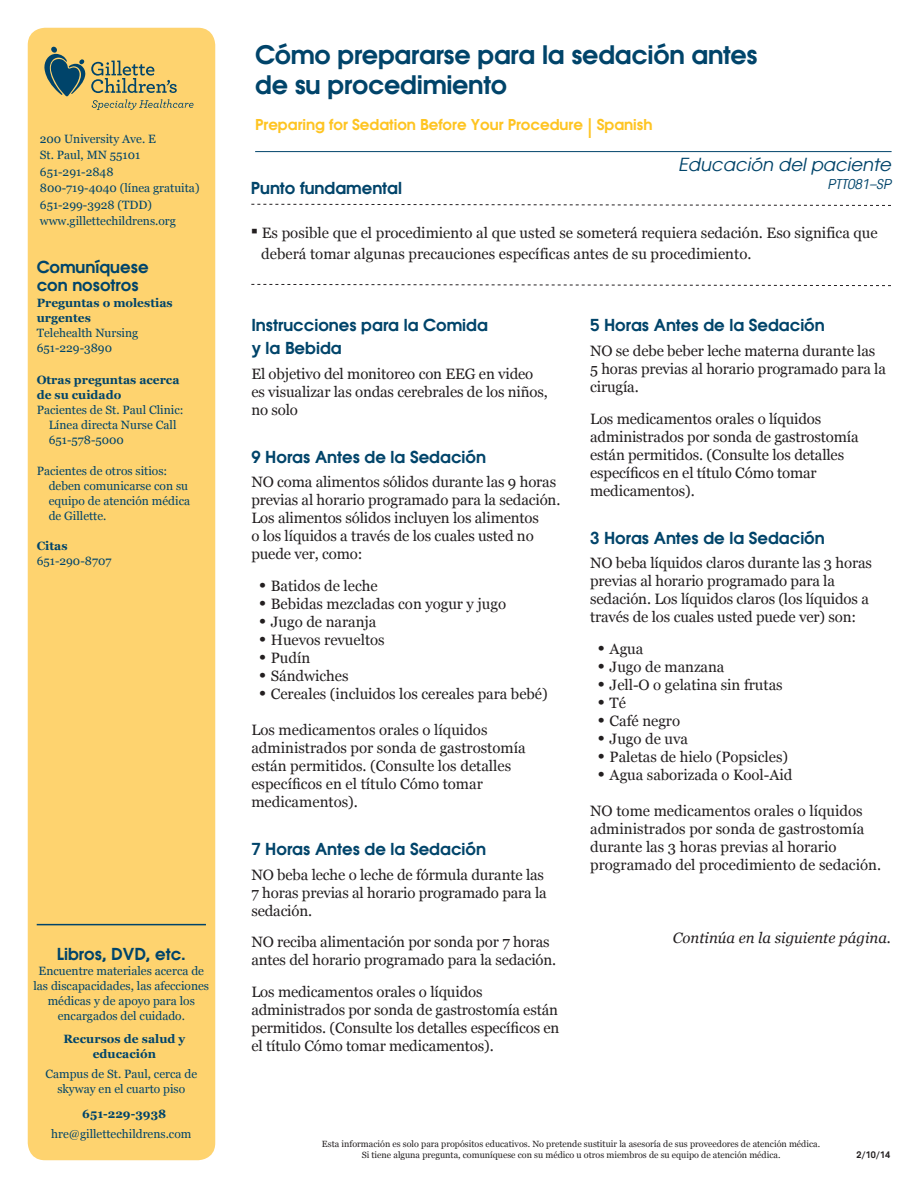
<style>
.page{position:relative;width:918px;height:1188px;background:#fff}
.page>*{position:absolute;margin:0;border:0;box-sizing:border-box;transform-origin:0 0}
.Main_Title{font:600 25.5px/30.6px "Atlanta";letter-spacing:-.01em;color:#00446a}
.Patient_Ed_Subhead{font:italic 18px "Atlanta";color:#00446a}
.Body_Header{font:600 16.5px/22.5px "Atlanta";color:#00446a}
.Blue_Header_Title{font:600 16.5px/18px "Atlanta";color:#00446a}
.Side_Bar_Centered_He{font:600 16.5px "Atlanta";color:#00446a}
.Body_Text{font:15px/18px "Georgia";letter-spacing:-.01em;color:#231f20}
.Keypoint_text{font:15px/21px "Georgia";color:#231f20}
.Main_Title-2{font:600 15px "Atlanta";color:#fec422}
.t1{font:italic 15px "Georgia";color:#231f20}
.ID_number{font:italic 13.5px "Atlanta";color:#00446a}
.Yellow_Bar__Basic_te{font:12px/16.5px "Georgia";color:#00446a}
.Books_Dvds_More_body{font:12px/15px "Georgia";color:#00446a;text-align:center}
.Yellow_Bar__indent_t{font:12px/15px "Georgia";color:#00446a}
.Yellow_Bar__Bold_Tex{font:700 12px/15px "Georgia";color:#00446a}
.Health_resources_and{font:700 12px/15px "Georgia";letter-spacing:.005em;color:#00446a;text-align:center}
.Bottom_Disclaimer{font:9px "Georgia";color:#231f20}
.Date{font:600 9px "Atlanta";color:#231f20}
.s1{font-size:27px}
.s2{font-size:21px}
.s3{font-size:19.5px}
</style>
<div class="page">
<div style="left:28px;top:28px;width:187px;height:1132px;background:#fed36f;border-radius:17px"></div>
<hr style="left:255px;top:151px;width:637px;height:1px;background:#00446a">
<svg style="left:44px;top:47px;width:150px;height:63px"></svg>
<hr style="left:37px;top:924px;width:169px;height:1px;background:#00446a">
<svg style="left:251px;top:204px;width:640px;height:2px"></svg>
<svg style="left:251px;top:284px;width:640px;height:2px"></svg>
<p class="Yellow_Bar__Basic_te" style="left:40px;top:130px;width:118px">200 University Ave. E</p>
<p class="Yellow_Bar__Basic_te" style="left:40px;top:146px;width:102px">St. Paul, MN 55101</p>
<p class="Yellow_Bar__Basic_te" style="left:40px;top:163px;width:161px">651-291-2848<br>800-719-4040 (línea gratuita)<br>651-299-3928 (TDD)</p>
<p class="Yellow_Bar__Basic_te" style="left:40px;top:212px;width:138px">www.gillettechildrens.org</p>
<p class="Blue_Header_Title" style="left:37px;top:257px;width:113px">Comuníquese con nosotros</p>
<p class="Yellow_Bar__Bold_Tex" style="left:37px;top:295px;width:137px">Preguntas o molestias urgentes</p>
<p class="Yellow_Bar__Basic_te" style="left:37px;top:325px;width:103px;line-height:15px">Telehealth Nursing<br>651-229-3890</p>
<p class="Yellow_Bar__Bold_Tex" style="left:37px;top:372px;width:144px">Otras preguntas acerca de su cuidado</p>
<p class="Yellow_Bar__Basic_te" style="left:37px;top:401px;width:148px">Pacientes de St. Paul Clinic:</p>
<p class="Yellow_Bar__indent_t" style="left:49px;top:417px;width:129px">Línea directa Nurse Call<br>651-578-5000</p>
<p class="Yellow_Bar__Basic_te" style="left:37px;top:463px;width:132px">Pacientes de otros sitios:</p>
<p class="Yellow_Bar__indent_t" style="left:49px;top:478px;width:143px">deben comunicarse con su equipo de atención médica de Gillette.</p>
<p class="Yellow_Bar__Bold_Tex" style="left:37px;top:538px;width:32px">Citas</p>
<p class="Yellow_Bar__Basic_te" style="left:37px;top:553px;width:76px">651-290-8707</p>
<p class="Side_Bar_Centered_He" style="left:57px;top:942px;width:131px">Libros, DVD, etc.</p>
<p class="Books_Dvds_More_body" style="left:33px;top:963px;width:177px">Encuentre materiales acerca de las discapacidades, las afecciones médicas y de apoyo para los encargados del cuidado.</p>
<p class="Health_resources_and" style="left:63px;top:1031px;width:123px">Recursos de salud y educación</p>
<p class="Books_Dvds_More_body" style="left:45px;top:1066px;width:153px">Campus de St. Paul, cerca de skyway en el cuarto piso</p>
<p class="Health_resources_and" style="left:82px;top:1106px;width:86px">651-229-3938</p>
<p class="Books_Dvds_More_body" style="left:51px;top:1126px;width:142px">hre@gillettechildrens.com</p>
<p class="Main_Title" style="left:255px;top:38px;width:504px">Cómo prepararse para la sedación antes de su procedimiento</p>
<p class="Main_Title-2" style="left:255px;top:114px;width:399px">Preparing for Sedation Before Your Procedure <span class="s1">I</span> Spanish</p>
<p class="Patient_Ed_Subhead" style="left:678px;top:152px;width:214px">Educación del paciente</p>
<p class="ID_number" style="left:828px;top:174px;width:65px">PTT081–SP</p>
<p class="Blue_Header_Title" style="left:251px;top:178px;width:153px">Punto fundamental</p>
<p class="Keypoint_text" style="left:261px;top:222px;width:618px;text-indent:-10px"><span class="s2">▪</span> Es posible que el procedimiento al que usted se someterá requiera sedación. Eso significa que deberá tomar algunas precauciones específicas antes de su procedimiento.</p>
<p class="Body_Header" style="left:251px;top:313px;width:238px">Instrucciones para la Comida y la Bebida</p>
<p class="Body_Text" style="left:251px;top:364px;width:298px">El objetivo del monitoreo con EEG en video es visualizar las ondas cerebrales de los niños, no solo</p>
<p class="Body_Header" style="left:251px;top:445px;width:236px">9 Horas Antes de la Sedación</p>
<p class="Body_Text" style="left:251px;top:473px;width:311px">NO coma alimentos sólidos durante las 9 horas previas al horario programado para la sedación.<br>Los alimentos sólidos incluyen los alimentos<br>o los líquidos a través de los cuales usted no puede ver, como:</p>
<p class="Body_Text" style="left:259px;top:576px;width:120px"><span class="s3">•</span> Batidos de leche</p>
<p class="Body_Text" style="left:259px;top:594px;width:249px"><span class="s3">•</span> Bebidas mezcladas con yogur y jugo</p>
<p class="Body_Text" style="left:259px;top:612px;width:119px"><span class="s3">•</span> Jugo de naranja</p>
<p class="Body_Text" style="left:259px;top:630px;width:127px"><span class="s3">•</span> Huevos revueltos</p>
<p class="Body_Text" style="left:259px;top:648px;width:53px"><span class="s3">•</span> Pudín</p>
<p class="Body_Text" style="left:259px;top:666px;width:91px"><span class="s3">•</span> Sándwiches</p>
<p class="Body_Text" style="left:259px;top:684px;width:290px"><span class="s3">•</span> Cereales (incluidos los cereales para bebé)</p>
<p class="Body_Text" style="left:251px;top:720px;width:276px">Los medicamentos orales o líquidos administrados por sonda de gastrostomía están permitidos. (Consulte los detalles específicos en el título Cómo tomar medicamentos).</p>
<p class="Body_Header" style="left:251px;top:837px;width:236px">7 Horas Antes de la Sedación</p>
<p class="Body_Text" style="left:251px;top:865px;width:297px">NO beba leche o leche de fórmula durante las<br>7 horas previas al horario programado para la sedación.</p>
<p class="Body_Text" style="left:251px;top:932px;width:306px">NO reciba alimentación por sonda por 7 horas antes del horario programado para la sedación.</p>
<p class="Body_Text" style="left:251px;top:982px;width:310px">Los medicamentos orales o líquidos administrados por sonda de gastrostomía están permitidos. (Consulte los detalles específicos en el título Cómo tomar medicamentos).</p>
<p class="Body_Header" style="left:590px;top:313px;width:236px">5 Horas Antes de la Sedación</p>
<p class="Body_Text" style="left:590px;top:341px;width:297px">NO se debe beber leche materna durante las<br>5 horas previas al horario programado para la cirugía.</p>
<p class="Body_Text" style="left:590px;top:409px;width:270px">Los medicamentos orales o líquidos administrados por sonda de gastrostomía están permitidos. (Consulte los detalles específicos en el título Cómo tomar medicamentos).</p>
<p class="Body_Header" style="left:590px;top:526px;width:236px">3 Horas Antes de la Sedación</p>
<p class="Body_Text" style="left:590px;top:554px;width:283px">NO beba líquidos claros durante las 3 horas previas al horario programado para la sedación. Los líquidos claros (los líquidos a través de los cuales usted puede ver) son:</p>
<p class="Body_Text" style="left:598px;top:639px;width:47px"><span class="s3">•</span> Agua</p>
<p class="Body_Text" style="left:598px;top:657px;width:128px"><span class="s3">•</span> Jugo de manzana</p>
<p class="Body_Text" style="left:598px;top:675px;width:187px"><span class="s3">•</span> Jell-O o gelatina sin frutas</p>
<p class="Body_Text" style="left:598px;top:693px;width:30px"><span class="s3">•</span> Té</p>
<p class="Body_Text" style="left:598px;top:711px;width:84px"><span class="s3">•</span> Café negro</p>
<p class="Body_Text" style="left:598px;top:729px;width:92px"><span class="s3">•</span> Jugo de uva</p>
<p class="Body_Text" style="left:598px;top:747px;width:192px"><span class="s3">•</span> Paletas de hielo (Popsicles)</p>
<p class="Body_Text" style="left:598px;top:765px;width:196px"><span class="s3">•</span> Agua saborizada o Kool-Aid</p>
<p class="Body_Text" style="left:590px;top:801px;width:293px">NO tome medicamentos orales o líquidos administrados por sonda de gastrostomía durante las 3 horas previas al horario programado del procedimiento de sedación.</p>
<p class="t1" style="left:673px;top:927px;width:220px">Continúa en la siguiente página.</p>
<p class="Bottom_Disclaimer" style="left:322px;top:1138px;width:500px">Esta información es solo para propósitos educativos. No pretende sustituir la asesoría de sus proveedores de atención médica.</p>
<p class="Bottom_Disclaimer" style="left:362px;top:1149px;width:420px">Si tiene alguna pregunta, comuníquese con su médico u otros miembros de su equipo de atención médica.</p>
<p class="Date" style="left:857px;top:1148px;width:35px">2/10/14</p>
</div>
